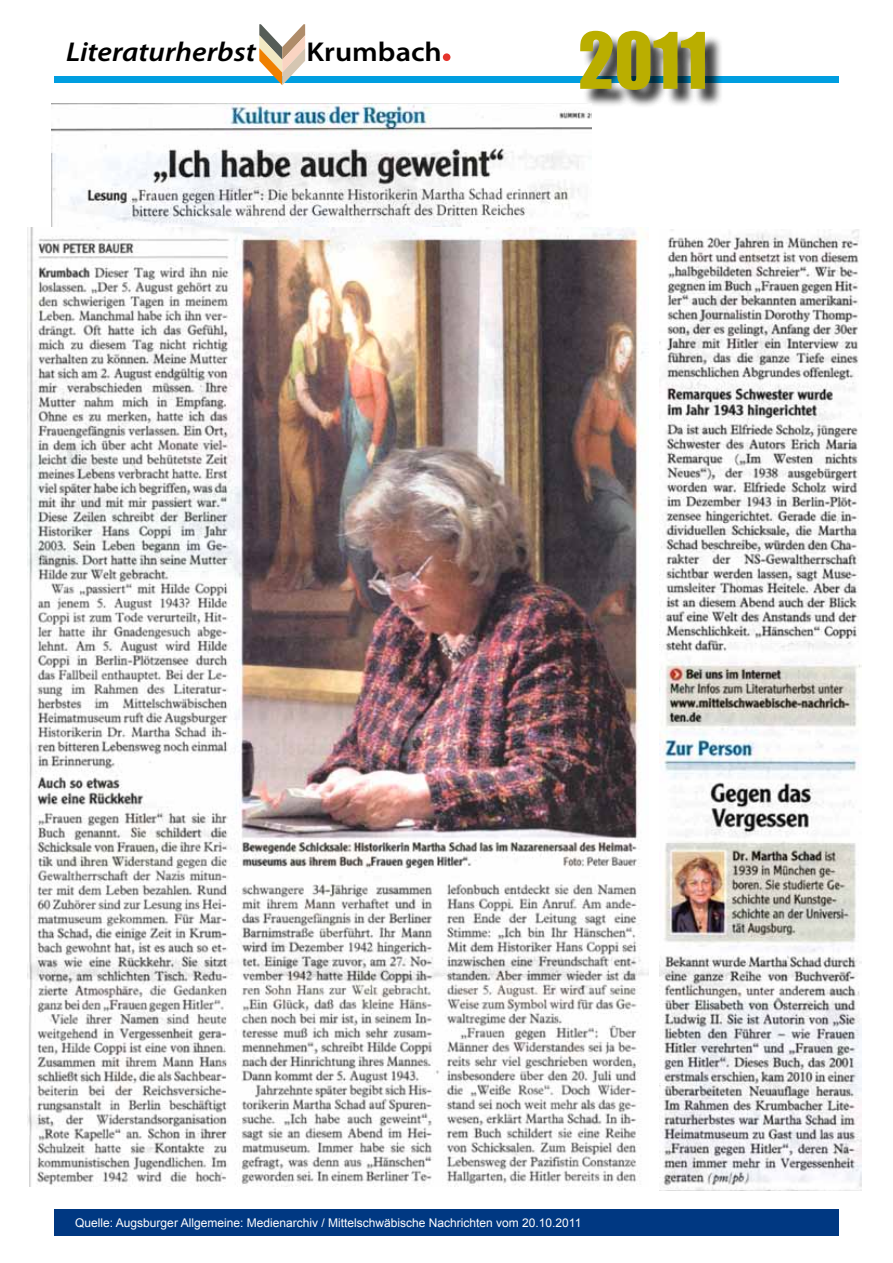
<style>
.page{position:relative;width:893px;height:1263px;background:#fff}
.page>*{position:absolute;margin:0;border:0;box-sizing:border-box;transform-origin:0 0}
.t1{font:72px "Impact";color:#baae00}
.t2{font:italic 600 27.3px "Myriad Pro";color:#000;scale:1.11 1}
.t3{font:600 27.3px "Myriad Pro";color:#000;scale:1.11 1}
.t4{font:12px "Arial";color:#fff}
</style>
<div class="page">
<div style="left:54px;top:77px;width:785px;height:6px;background:#009ee0"></div>
<div style="left:54px;top:1209px;width:785px;height:26px;background:#003882"></div>
<svg style="left:259px;top:24px;width:46px;height:61px"></svg>
<img style="left:363px;top:53px;width:91px;height:24px">
<div style="left:443px;top:53px;width:7px;height:8px;background:#e5352d;border-radius:50%"></div>
<div style="left:583px;top:33px;width:140px;height:75px;background:#000;opacity:.75"></div>
<img style="left:28px;top:227px;width:620px;height:959px">
<img style="left:659px;top:230px;width:202px;height:960px">
<img style="left:51px;top:103px;width:540px;height:123px">
<h2 class="t2" style="left:66px;top:34px;width:172px">Literaturherbst</h2>
<h2 class="t3" style="left:307px;top:34px;width:123px">Krumbach</h2>
<h1 class="t1" style="left:578px;top:5px;width:131px">2011</h1>
<p class="t4" style="left:75px;top:1214px;width:508px">Quelle: Augsburger Allgemeine: Medienarchiv / Mittelschwäbische Nachrichten vom 20.10.2011</p>
</div>
